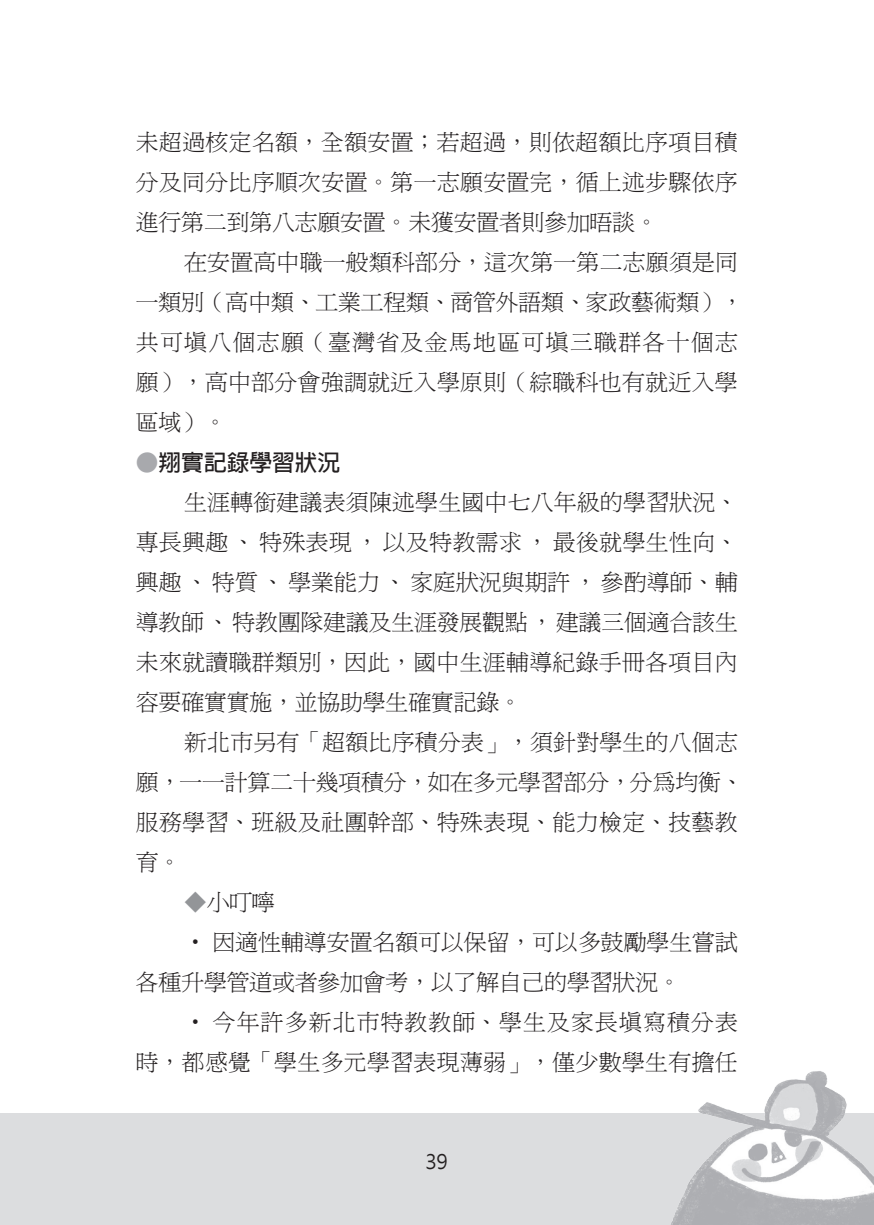
<style>
.page{position:relative;width:874px;height:1225px;background:#fff}
.page>*{position:absolute;margin:0;border:0;box-sizing:border-box;transform-origin:0 0}
.t1{font:22.6px/40px "P Ming Li U";letter-spacing:.02em;color:#231f20;text-align:justify}
.t2{font:22.6px "P Ming Li U";color:#231f20}
.t3{font:22.6px "P Ming Li U";letter-spacing:.055em;color:#231f20}
.t4{font:700 22.6px "Adobe Fan Heiti Std";color:#231f20}
.t5{font:19.8px "Microsoft Jheng Hei";color:#231f20}
.s1{color:#a8a9ad}
.s2{color:#939598}
</style>
<div class="page">
<div style="left:0;top:1113px;width:873px;height:112px;background:#dcdddf"></div>
<img style="left:671px;top:1071px;width:202px;height:154px">
<p class="t1" style="left:136px;top:122px;width:603px">未超過核定名額，全額安置；若超過，則依超額比序項目積分及同分比序順次安置。第一志願安置完，循上述步驟依序進行第二到第八志願安置。未獲安置者則參加晤談。</p>
<p class="t1" style="left:136px;top:242px;width:608px;text-align:left;text-indent:48px">在安置高中職一般類科部分，這次第一第二志願須是同一類別（高中類、工業工程類、商管外語類、家政藝術類），共可填八個志願（臺灣省及金馬地區可填三職群各十個志願），高中部分會強調就近入學原則（綜職科也有就近入學區域）。</p>
<p class="t4" style="left:136px;top:449px;width:206px"><span class="s1">●</span>翔實記錄學習狀況</p>
<p class="t1" style="left:136px;top:482px;width:603px;text-indent:48px">生涯轉銜建議表須陳述學生國中七八年級的學習狀況、專長興趣、特殊表現，以及特教需求，最後就學生性向、興趣、特質、學業能力、家庭狀況與期許，參酌導師、輔導教師、特教團隊建議及生涯發展觀點，建議三個適合該生未來就讀職群類別，因此，國中生涯輔導紀錄手冊各項目內容要確實實施，並協助學生確實記錄。</p>
<p class="t1" style="left:136px;top:722px;width:608px;text-align:left;text-indent:48px">新北市另有「超額比序積分表」，須針對學生的八個志願，一一計算二十幾項積分，如在多元學習部分，分為均衡、服務學習、班級及社團幹部、特殊表現、能力檢定、技藝教育。</p>
<p class="t1" style="left:184px;top:882px;width:92px"><span class="s2">◆</span>小叮嚀</p>
<p class="t1" style="left:184px;top:922px;width:555px">‧ 因適性輔導安置名額可以保留，可以多鼓勵學生嘗試</p>
<p class="t2" style="left:136px;top:970px;width:546px">各種升學管道或者參加會考，以了解自己的學習狀況。</p>
<p class="t3" style="left:184px;top:1010px;width:554px">‧ 今年許多新北市特教教師、學生及家長填寫積分表</p>
<p class="t1" style="left:136px;top:1042px;width:603px">時，都感覺「學生多元學習表現薄弱」，僅少數學生有擔任</p>
<p class="t5" style="left:425px;top:1149px;width:24px">39</p>
</div>
